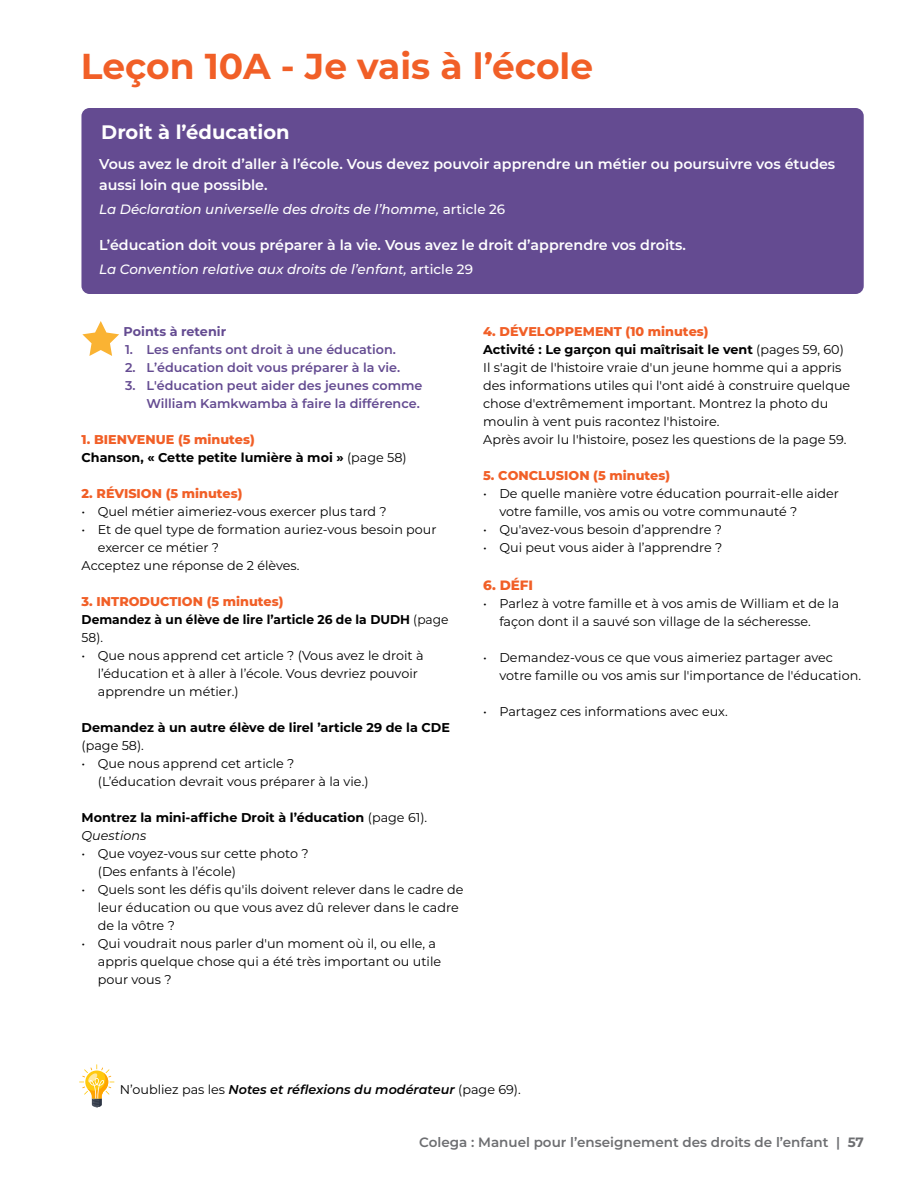
<style>
.page{position:relative;width:918px;height:1188px;background:#fff}
.page>*{position:absolute;margin:0;border:0;box-sizing:border-box;transform-origin:0 0}
.t1{font:700 36px "Montserrat";color:#f15f27}
.t2{font:700 19.5px "Montserrat";color:#fff}
.t3{font:600 14.25px/21px "Montserrat";color:#fff}
.t4{font:italic 500 13.5px "Montserrat";color:#fff}
.t5{font:600 13.5px "Montserrat";color:#6d6e71}
.t6{font:800 13.5px "Montserrat";color:#f15f27}
.t7{font:12.75px/18px "Montserrat";color:#000}
.t8{font:700 12.75px/18px "Montserrat";color:#000}
.t9{font:600 12.75px/18px "Montserrat";color:#644b91;text-align:right}
.t10{font:700 12.75px/18px "Montserrat";color:#000;scale:.96 1}
.t11{font:italic 600 12.75px "Montserrat";color:#000}
.t12{font:800 12.75px "Montserrat";color:#f15f27}
.t13{font:700 12.75px "Montserrat";color:#644b91}
.s1{font-style:normal}
.s2{font-weight:800;color:#f15f27}
.s3{font-weight:400}
.s4{font-weight:400;font-style:italic}
.s5{font-weight:700}
.s6{font-weight:400;font-style:normal}
</style>
<div class="page">
<svg style="left:82px;top:321px;width:37px;height:35px"></svg>
<div style="left:81px;top:108px;width:783px;height:186px;background:#644b91;border-radius:8px"></div>
<svg style="left:79px;top:1064px;width:35px;height:44px"></svg>
<h1 class="t1" style="left:81px;top:41px;width:514px">Leçon 10A - Je vais à l’école</h1>
<h2 class="t2" style="left:101px;top:118px;width:190px">Droit à l’éducation</h2>
<p class="t3" style="left:99px;top:153px;width:738px">Vous avez le droit d’aller à l’école. Vous devez pouvoir apprendre un métier ou poursuivre vos études aussi loin que possible.</p>
<p class="t4" style="left:99px;top:200px;width:408px">La Déclaration universelle des droits de l’homme, <span class="s1">article 26</span></p>
<p class="t3" style="left:99px;top:234px;width:588px">L’éducation doit vous préparer à la vie. Vous avez le droit d’apprendre vos droits.</p>
<p class="t4" style="left:99px;top:260px;width:375px">La Convention relative aux droits de l’enfant, <span class="s1">article 29</span></p>
<p class="t13" style="left:124px;top:323px;width:104px">Points à retenir</p>
<p class="t9" style="left:125px;top:340px;width:272px">1. Les enfants ont droit à une éducation.</p>
<p class="t9" style="left:125px;top:358px;width:277px">2. L’éducation doit vous préparer à la vie.</p>
<p class="t9" style="left:125px;top:376px;width:299px">3. L'éducation peut aider des jeunes comme<br>William Kamkwamba à faire la différence.</p>
<p class="t8" style="left:82px;top:430px;width:327px"><span class="s2">1. BIENVENUE (5 minutes)<br></span>Chanson, « Cette petite lumière à moi » <span class="s3">(page 58)</span></p>
<p class="t12" style="left:82px;top:484px;width:162px">2. RÉVISION (5 minutes)</p>
<p class="t7" style="left:82px;top:502px;width:307px">• Quel métier aimeriez-vous exercer plus tard ?</p>
<p class="t7" style="left:82px;top:520px;width:357px">• Et de quel type de formation auriez-vous besoin pour</p>
<p class="t7" style="left:98px;top:538px;width:123px">exercer ce métier ?</p>
<p class="t7" style="left:82px;top:556px;width:219px">Acceptez une réponse de 2 élèves.</p>
<p class="t10" style="left:82px;top:592px;width:384px"><span class="s2">3. INTRODUCTION (5 minutes)<br></span>Demandez à un élève de lire l’article 26 de la DUDH <span class="s3">(page<br>58).</span></p>
<p class="t7" style="left:98px;top:646px;width:327px;text-indent:-16px">• Que nous apprend cet article ? (Vous avez le droit à l’éducation et à aller à l’école. Vous devriez pouvoir apprendre un métier.)</p>
<p class="t8" style="left:82px;top:718px;width:370px">Demandez à un autre élève de lirel ’article 29 de la CDE</p>
<p class="t7" style="left:82px;top:736px;width:64px">(page 58).</p>
<p class="t7" style="left:98px;top:754px;width:272px;text-indent:-16px">• Que nous apprend cet article ? (L’éducation devrait vous préparer à la vie.)</p>
<p class="t8" style="left:82px;top:808px;width:347px">Montrez la mini-affiche Droit à l’éducation <span class="s3">(page 61).<br></span><span class="s4">Questions</span></p>
<p class="t7" style="left:98px;top:844px;width:212px;text-indent:-16px">• Que voyez-vous sur cette photo ? (Des enfants à l’école)</p>
<p class="t7" style="left:98px;top:880px;width:367px;text-indent:-16px">• Quels sont les défis qu'ils doivent relever dans le cadre de leur éducation ou que vous avez dû relever dans le cadre de la vôtre ?</p>
<p class="t7" style="left:98px;top:934px;width:345px;text-indent:-16px">• Qui voudrait nous parler d'un moment où il, ou elle, a appris quelque chose qui a été très important ou utile pour vous ?</p>
<p class="t7" style="left:483px;top:322px;width:369px"><span class="s2">4. DÉVELOPPEMENT (10 minutes)<br></span><span class="s5">Activité : Le garçon qui maîtrisait le vent</span> (pages 59, 60)<br>Il s'agit de l'histoire vraie d'un jeune homme qui a appris des informations utiles qui l'ont aidé à construire quelque chose d'extrêmement important. Montrez la photo du moulin à vent puis racontez l'histoire.<br>Après avoir lu l'histoire, posez les questions de la page 59.</p>
<p class="t12" style="left:483px;top:467px;width:188px">5. CONCLUSION (5 minutes)</p>
<p class="t7" style="left:499px;top:484px;width:341px;text-indent:-16px">• De quelle manière votre éducation pourrait-elle aider votre famille, vos amis ou votre communauté ?</p>
<p class="t7" style="left:483px;top:520px;width:240px">• Qu'avez-vous besoin d’apprendre ?</p>
<p class="t7" style="left:483px;top:538px;width:241px">• Qui peut vous aider à l’apprendre ?</p>
<p class="t6" style="left:483px;top:575px;width:51px">6. DÉFI</p>
<p class="t7" style="left:499px;top:594px;width:341px;text-indent:-16px">• Parlez à votre famille et à vos amis de William et de la façon dont il a sauvé son village de la sécheresse.</p>
<p class="t7" style="left:499px;top:648px;width:363px;text-indent:-16px">• Demandez-vous ce que vous aimeriez partager avec votre famille ou vos amis sur l'importance de l'éducation.</p>
<p class="t7" style="left:483px;top:702px;width:246px">• Partagez ces informations avec eux.</p>
<p class="t11" style="left:120px;top:1081px;width:402px"><span class="s6">N’oubliez pas les</span> Notes et réflexions du modérateur <span class="s6">(page 69).</span></p>
<p class="t5" style="left:419px;top:1133px;width:446px">Colega : Manuel pour l’enseignement des droits de l’enfant | <span class="s5">57</span></p>
</div>
